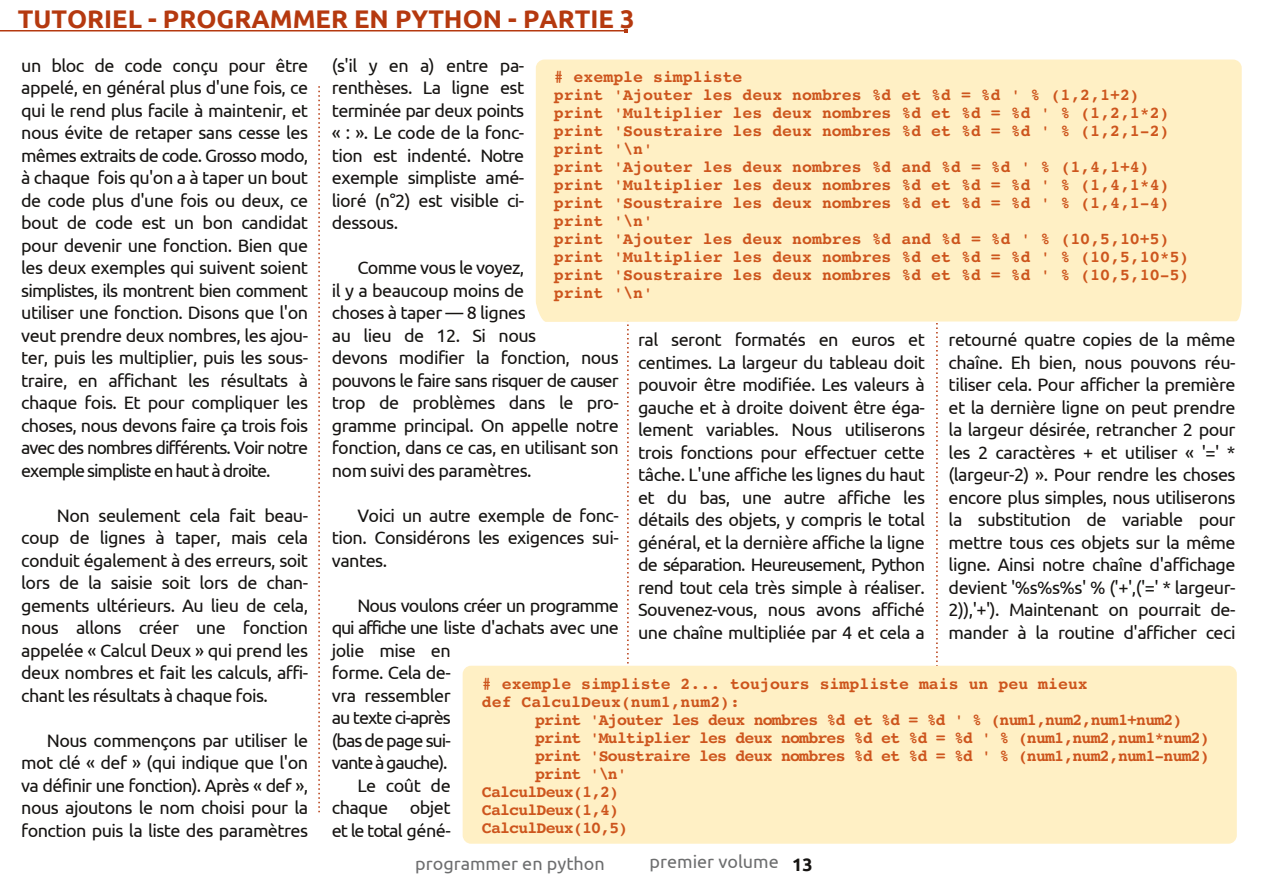
<style>
.page{position:relative;width:1263px;height:893px;background:#fff}
.page>*{position:absolute;margin:0;border:0;box-sizing:border-box;transform-origin:0 0}
.t1{font:700 25.5px "Ubuntu";color:#b5390f}
.t2{font:18px/22.5px "Ubuntu";letter-spacing:-.03em;color:#161412;text-align:justify}
.t3{font:18px "Ubuntu";letter-spacing:-.06em;color:#161412}
.t4{font:18px "Ubuntu";color:#6d6e6f}
.t5{font:18px "Ubuntu";letter-spacing:-.05em;color:#161412}
.t6{font:700 16.5px/18px "Courier 10 Pitch BT";color:#cd551d}
.t7{font:700 16.5px "Courier 10 Pitch BT";letter-spacing:-.05em;color:#cd551d}
.s1{font-weight:700;color:#161412}
</style>
<div class="page">
<svg style="left:318px;top:86px;width:2px;height:726px"></svg>
<svg style="left:627px;top:324px;width:2px;height:342px"></svg>
<svg style="left:936px;top:323px;width:2px;height:343px"></svg>
<hr style="left:0;top:30px;width:625px;height:1px;background:#b5390f">
<div style="left:536px;top:60px;width:706px;height:262px;background:#fff0c5"></div>
<div style="left:463px;top:666px;width:774px;height:178px;background:#fff0c5;border-radius:8px"></div>
<h1 class="t1" style="left:18px;top:4px;width:618px">TUTORIEL - PROGRAMMER EN PYTHON - PARTIE 3</h1>
<p class="t2" style="left:21px;top:54px;width:288px">un bloc de code conçu pour être appelé, en général plus d'une fois, ce qui le rend plus facile à maintenir, et nous évite de retaper sans cesse les mêmes extraits de code. Grosso modo, à chaque fois qu'on a à taper un bout de code plus d'une fois ou deux, ce bout de code est un bon candidat pour devenir une fonction. Bien que les deux exemples qui suivent soient simplistes, ils montrent bien comment utiliser une fonction. Disons que l'on veut prendre deux nombres, les ajou&shy;ter, puis les multiplier, puis les sous&shy;traire, en affichant les résultats à chaque fois. Et pour compliquer les choses, nous devons faire ça trois fois avec des nombres différents. Voir notre exemple simpliste en haut à droite.</p>
<p class="t2" style="left:21px;top:504px;width:288px;text-indent:36px">Non seulement cela fait beau&shy;coup de lignes à taper, mais cela conduit également à des erreurs, soit lors de la saisie soit lors de chan&shy;gements ultérieurs. Au lieu de cela, nous allons créer une fonction appelée « Calcul Deux » qui prend les deux nombres et fait les calculs, affi&shy;chant les résultats à chaque fois.</p>
<p class="t2" style="left:21px;top:729px;width:288px;text-indent:26px">Nous commençons par utiliser le mot clé « def » (qui indique que l'on va définir une fonction). Après « def », nous ajoutons le nom choisi pour la fonction puis la liste des paramètres</p>
<p class="t2" style="left:332px;top:54px;width:194px">(s'il y en a) entre pa&shy;renthèses. La ligne est terminée par deux points « : ». Le code de la fonc&shy;tion est indenté. Notre exemple simpliste amé&shy;lioré (n°2) est visible ci&shy;dessous.</p>
<p class="t2" style="left:332px;top:256px;width:288px;text-align:left;text-indent:26px">Comme vous le voyez,<br>il y a beaucoup moins de<br>choses à taper — 8 lignes<br>au lieu de 12. Si nous<br>devons modifier la fonction, nous pouvons le faire sans risquer de causer trop de problèmes dans le pro&shy;gramme principal. On appelle notre fonction, dans ce cas, en utilisant son nom suivi des paramètres.</p>
<p class="t2" style="left:332px;top:504px;width:288px;text-indent:26px">Voici un autre exemple de fonc&shy;tion. Considérons les exigences sui&shy;vantes.</p>
<p class="t5" style="left:357px;top:595px;width:263px">Nous voulons créer un programme</p>
<p class="t2" style="left:332px;top:616px;width:288px">qui affiche une liste d'achats avec une</p>
<p class="t2" style="left:332px;top:639px;width:120px">jolie mise en</p>
<p class="t2" style="left:332px;top:661px;width:120px">forme. Cela de-</p>
<p class="t2" style="left:332px;top:684px;width:120px">vra ressembler</p>
<p class="t3" style="left:332px;top:707px;width:120px">au texte ci-après</p>
<p class="t3" style="left:332px;top:730px;width:120px">(bas de page sui-</p>
<p class="t3" style="left:332px;top:752px;width:117px">vanteàgauche).</p>
<p class="t2" style="left:357px;top:774px;width:95px">Le coût de</p>
<p class="t2" style="left:332px;top:796px;width:120px">chaque objet</p>
<p class="t3" style="left:332px;top:820px;width:120px">et le total géné-</p>
<p class="t6" style="left:554px;top:70px;width:637px"># exemple simpliste<br>print 'Ajouter les deux nombres %d et %d = %d ' % (1,2,1+2) print 'Multiplier les deux nombres %d et %d = %d ' % (1,2,1*2) print 'Soustraire les deux nombres %d et %d = %d ' % (1,2,1-2) print '\n'<br>print 'Ajouter les deux nombres %d and %d = %d ' % (1,4,1+4) print 'Multiplier les deux nombres %d et %d = %d ' % (1,4,1*4) print 'Soustraire les deux nombres %d et %d = %d ' % (1,4,1-4) print '\n'<br>print 'Ajouter les deux nombres %d and %d = %d ' % (10,5,10+5) print 'Multiplier les deux nombres %d et %d = %d ' % (10,5,10*5) print 'Soustraire les deux nombres %d et %d = %d ' % (10,5,10-5) print '\n'</p>
<p class="t2" style="left:638px;top:328px;width:288px">ral seront formatés en euros et centimes. La largeur du tableau doit pouvoir être modifiée. Les valeurs à gauche et à droite doivent être éga&shy;lement variables. Nous utiliserons trois fonctions pour effectuer cette tâche. L'une affiche les lignes du haut et du bas, une autre affiche les détails des objets, y compris le total général, et la dernière affiche la ligne de séparation. Heureusement, Python rend tout cela très simple à réaliser.<br>Souvenez-vous, nous avons affiché une chaîne multipliée par 4 et cela a</p>
<p class="t2" style="left:949px;top:328px;width:288px">retourné quatre copies de la même chaîne. Eh bien, nous pouvons réu&shy;tiliser cela. Pour afficher la première et la dernière ligne on peut prendre la largeur désirée, retrancher 2 pour les 2 caractères + et utiliser « '=' * (largeur-2) ». Pour rendre les choses encore plus simples, nous utiliserons la substitution de variable pour mettre tous ces objets sur la même ligne. Ainsi notre chaîne d'affichage devient '%s%s%s' % ('+',('=' * largeur-2)),'+'). Maintenant on pourrait de&shy;mander à la routine d'afficher ceci</p>
<p class="t6" style="left:482px;top:676px;width:607px"># exemple simpliste 2... toujours simpliste mais un peu mieux def CalculDeux(num1,num2):</p>
<p class="t7" style="left:535px;top:714px;width:649px">print 'Ajouter les deux nombres %d et %d = %d ' % (num1,num2,num1+num2)</p>
<p class="t7" style="left:535px;top:732px;width:676px">print 'Multiplier les deux nombres %d et %d = %d ' % (num1,num2,num1*num2)</p>
<p class="t7" style="left:535px;top:750px;width:676px">print 'Soustraire les deux nombres %d et %d = %d ' % (num1,num2,num1-num2)</p>
<p class="t6" style="left:535px;top:766px;width:93px">print '\n'</p>
<p class="t7" style="left:482px;top:786px;width:139px">CalculDeux(1,2)</p>
<p class="t7" style="left:482px;top:804px;width:139px">CalculDeux(1,4)</p>
<p class="t7" style="left:482px;top:822px;width:148px">CalculDeux(10,5)</p>
<p class="t4" style="left:415px;top:853px;width:191px">programmer en python</p>
<p class="t4" style="left:649px;top:851px;width:164px">premier volume <span class="s1">13</span></p>
</div>
